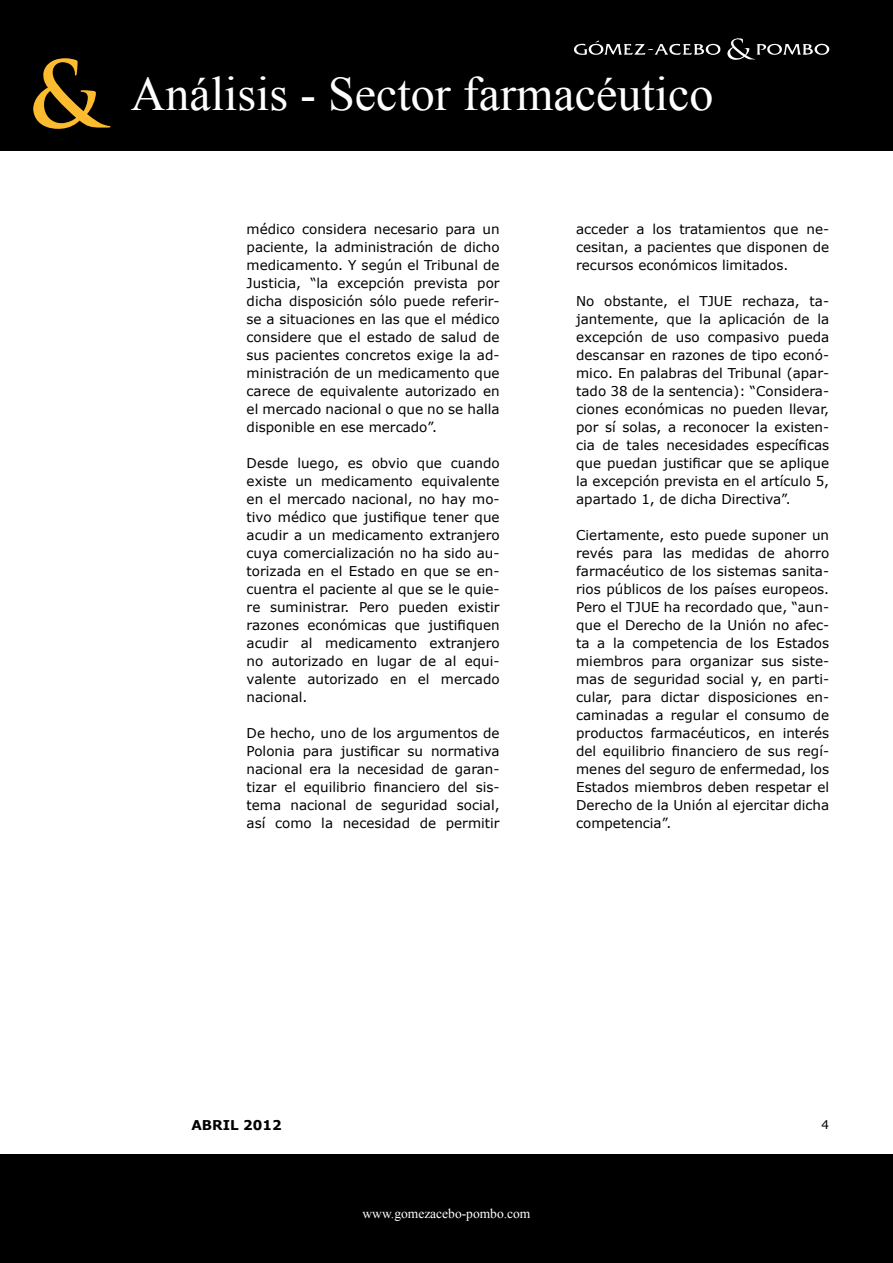
<style>
.page{position:relative;width:893px;height:1263px;background:#fff}
.page>*{position:absolute;margin:0;border:0;box-sizing:border-box;transform-origin:0 0}
.t1{font:700 90px "Trajan Pro";color:#fdbb30}
.t2{font:48px "Times New Roman";color:#fff}
.t3{font:13.5px/18px "Verdana";color:#000;text-align:justify}
.t4{font:13.5px "Times New Roman";color:#fff}
.t5{font:700 13.5px "Verdana";color:#000}
.t6{font:12px "Verdana";color:#000}
</style>
<div class="page">
<div style="left:0;top:0;width:893px;height:151px;background:#000"></div>
<div style="left:0;top:1154px;width:893px;height:109px;background:#000"></div>
<svg style="left:727px;top:38px;width:102px;height:22px"></svg>
<svg style="left:574px;top:41px;width:147px;height:14px"></svg>
<h1 class="t1" style="left:28px;top:39px;width:76px">&amp;</h1>
<h2 class="t2" style="left:131px;top:62px;width:584px">Análisis - Sector farmacéutico</h2>
<p class="t3" style="left:247px;top:220px;width:255px">médico considera necesario para un paciente, la administración de dicho medicamento. Y según el Tribunal de Justicia, “la excepción prevista por dicha disposición sólo puede referir&shy;se a situaciones en las que el médico considere que el estado de salud de sus pacientes concretos exige la ad&shy;ministración de un medicamento que carece de equivalente autorizado en el mercado nacional o que no se halla disponible en ese mercado”.</p>
<p class="t3" style="left:247px;top:454px;width:255px">Desde luego, es obvio que cuando existe un medicamento equivalente en el mercado nacional, no hay mo&shy;tivo médico que justifique tener que acudir a un medicamento extranjero cuya comercialización no ha sido au&shy;torizada en el Estado en que se en&shy;cuentra el paciente al que se le quie&shy;re suministrar. Pero pueden existir razones económicas que justifiquen acudir al medicamento extranjero no autorizado en lugar de al equi&shy;valente autorizado en el mercado nacional.</p>
<p class="t3" style="left:247px;top:724px;width:255px">De hecho, uno de los argumentos de Polonia para justificar su normativa nacional era la necesidad de garan&shy;tizar el equilibrio financiero del sis&shy;tema nacional de seguridad social, así como la necesidad de permitir</p>
<p class="t3" style="left:576px;top:220px;width:254px">acceder a los tratamientos que ne&shy;cesitan, a pacientes que disponen de recursos económicos limitados.</p>
<p class="t3" style="left:576px;top:292px;width:255px">No obstante, el TJUE rechaza, ta&shy;jantemente, que la aplicación de la excepción de uso compasivo pueda descansar en razones de tipo econó&shy;mico. En palabras del Tribunal (apar&shy;tado 38 de la sentencia): “Considera&shy;ciones económicas no pueden llevar, por sí solas, a reconocer la existen&shy;cia de tales necesidades específicas que puedan justificar que se aplique la excepción prevista en el artículo 5, apartado 1, de dicha Directiva”.</p>
<p class="t3" style="left:576px;top:526px;width:255px">Ciertamente, esto puede suponer un revés para las medidas de ahorro farmacéutico de los sistemas sanita&shy;rios públicos de los países europeos.<br>Pero el TJUE ha recordado que, “aun&shy;que el Derecho de la Unión no afec&shy;ta a la competencia de los Estados miembros para organizar sus siste&shy;mas de seguridad social y, en parti&shy;cular, para dictar disposiciones en&shy;caminadas a regular el consumo de productos farmacéuticos, en interés del equilibrio financiero de sus regí&shy;menes del seguro de enfermedad, los Estados miembros deben respetar el Derecho de la Unión al ejercitar dicha competencia”.</p>
<p class="t5" style="left:191px;top:1115px;width:92px">ABRIL 2012</p>
<p class="t4" style="left:363px;top:1204px;width:169px">www.gomezacebo-pombo.com</p>
<p class="t6" style="left:822px;top:1117px;width:9px">4</p>
</div>
